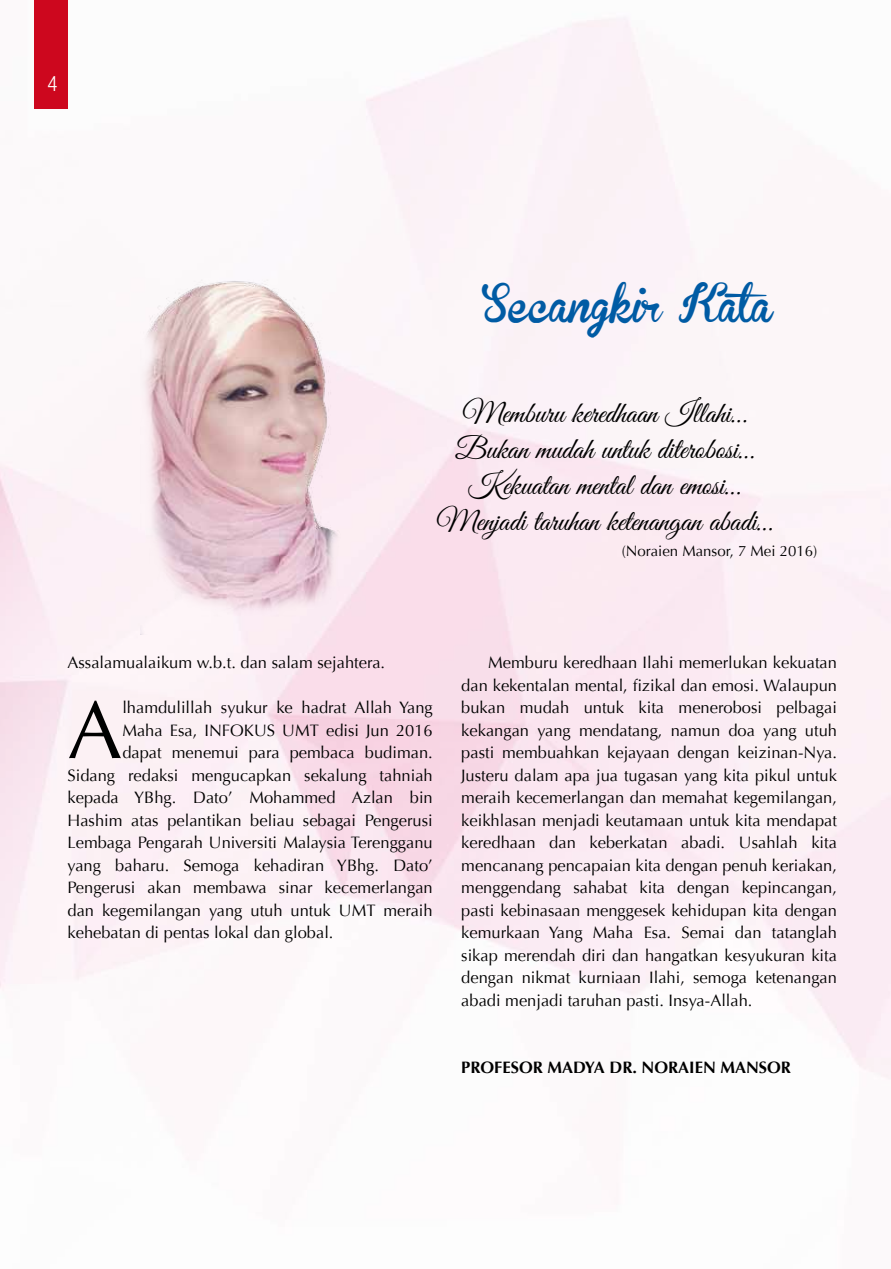
<style>
.page{position:relative;width:891px;height:1269px;background:#fff}
.page>*{position:absolute;margin:0;border:0;box-sizing:border-box;transform-origin:0 0}
.t1{font:82.2px "Optima";color:#000}
.t2{font:37.5px "Brannboll Fet";letter-spacing:-.025em;color:#005ba4}
.t3{font:30px/36px "Great Vibes";color:#000;text-align:center}
.t4{font:300 condensed 21px "Helvetica Neue LT Std";color:#fff}
.t5{font:16.5px/22.5px "Optima";color:#000;text-align:justify}
.t6{font:700 16.5px "Optima";color:#000}
.t7{font:15px "Optima";color:#000}
</style>
<div class="page">
<img style="left:141px;top:245px;width:199px;height:389px">
<div style="left:34px;top:0;width:34px;height:109px;background:#cd071e"></div>
<p class="t4" style="left:47px;top:72px;width:12px">4</p>
<h2 class="t2" style="left:482px;top:285px;width:301px">Secangkir Kata</h2>
<h3 class="t3" style="left:437px;top:398px;width:338px">Memburu keredhaan Illahi…<br>Bukan mudah untuk diterobosi…<br>Kekuatan mental dan emosi…<br>Menjadi taruhan ketenangan abadi…</h3>
<p class="t7" style="left:622px;top:543px;width:197px">(Noraien Mansor, 7 Mei 2016)</p>
<p class="t5" style="left:68px;top:651px;width:319px">Assalamualaikum w.b.t. dan salam sejahtera.</p>
<h1 class="t1" style="left:68px;top:682px;width:56px">A</h1>
<p class="t5" style="left:122px;top:696px;width:312px">lhamdulillah syukur ke hadrat Allah Yang</p>
<p class="t5" style="left:122px;top:719px;width:312px">Maha Esa, INFOKUS UMT edisi Jun 2016</p>
<p class="t5" style="left:122px;top:741px;width:312px">dapat menemui para pembaca budiman.</p>
<p class="t5" style="left:68px;top:764px;width:367px">Sidang redaksi mengucapkan sekalung tahniah</p>
<p class="t5" style="left:68px;top:786px;width:367px">kepada YBhg. Dato’ Mohammed Azlan bin</p>
<p class="t5" style="left:68px;top:809px;width:367px">Hashim atas pelantikan beliau sebagai Pengerusi</p>
<p class="t5" style="left:68px;top:831px;width:367px">Lembaga Pengarah Universiti Malaysia Terengganu</p>
<p class="t5" style="left:68px;top:854px;width:367px">yang baharu. Semoga kehadiran YBhg. Dato’</p>
<p class="t5" style="left:68px;top:876px;width:367px">Pengerusi akan membawa sinar kecemerlangan</p>
<p class="t5" style="left:68px;top:899px;width:367px">dan kegemilangan yang utuh untuk UMT meraih</p>
<p class="t5" style="left:68px;top:921px;width:267px">kehebatan di pentas lokal dan global.</p>
<p class="t5" style="left:461px;top:651px;width:377px;text-indent:27px">Memburu keredhaan Ilahi memerlukan kekuatan dan kekentalan mental, fizikal dan emosi. Walaupun bukan mudah untuk kita menerobosi pelbagai kekangan yang mendatang, namun doa yang utuh pasti membuahkan kejayaan dengan keizinan-Nya.<br>Justeru dalam apa jua tugasan yang kita pikul untuk meraih kecemerlangan dan memahat kegemilangan, keikhlasan menjadi keutamaan untuk kita mendapat keredhaan dan keberkatan abadi. Usahlah kita mencanang pencapaian kita dengan penuh keriakan, menggendang sahabat kita dengan kepincangan, pasti kebinasaan menggesek kehidupan kita dengan kemurkaan Yang Maha Esa. Semai dan tatanglah sikap merendah diri dan hangatkan kesyukuran kita dengan nikmat kurniaan Ilahi, semoga ketenangan abadi menjadi taruhan pasti. Insya-Allah.</p>
<p class="t6" style="left:461px;top:1058px;width:331px">PROFESOR MADYA DR. NORAIEN MANSOR</p>
</div>
